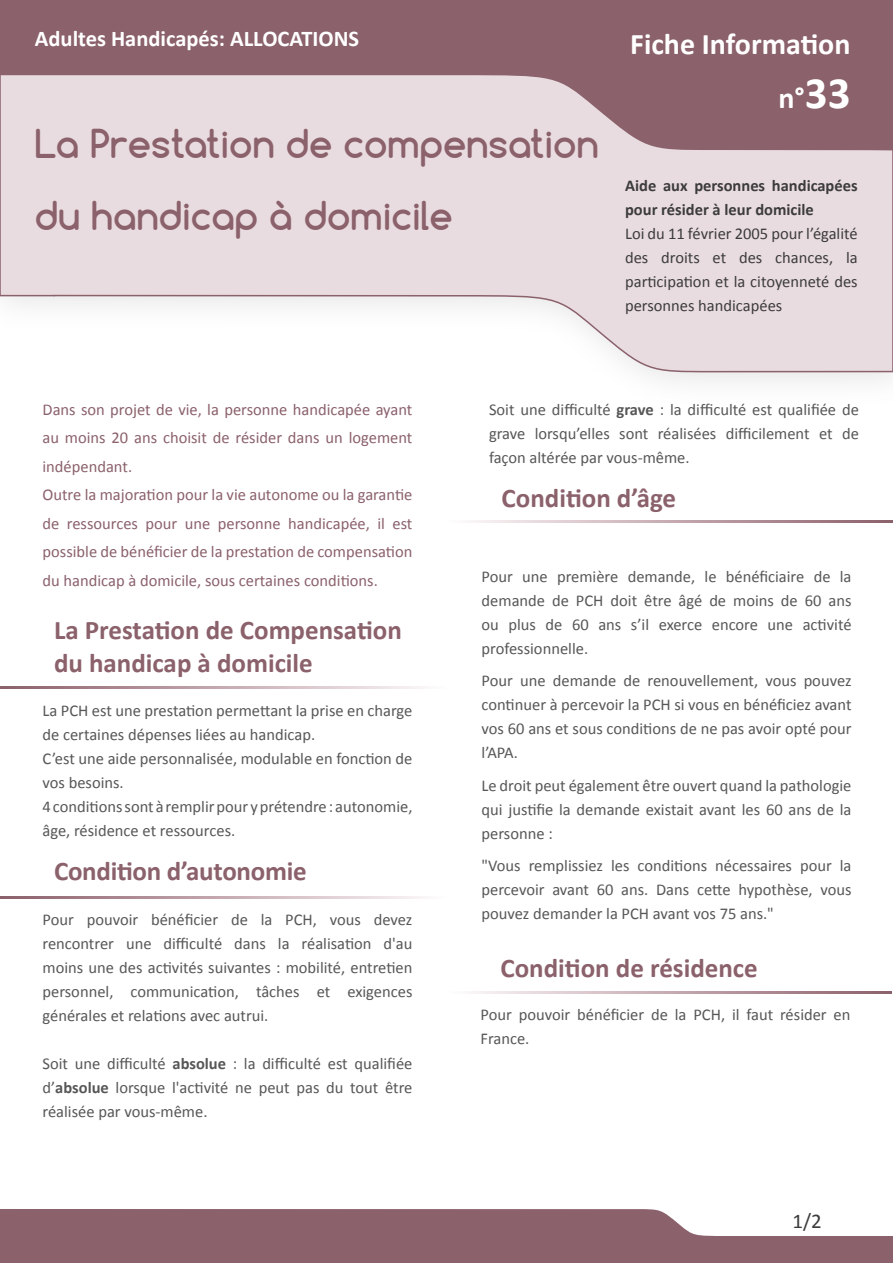
<style>
.page{position:relative;width:893px;height:1263px;background:#fff}
.page>*{position:absolute;margin:0;border:0;box-sizing:border-box;transform-origin:0 0}
.t1{font:700 37.5px/72px "Comfortaa";color:#8b616b}
.t2{font:700 30px/54px "Calibri";color:#fff;text-align:right}
.t3{font:700 27px/32.4px "Calibri";color:#8b616b}
.t4{font:700 22.5px "Calibri";color:#fff}
.t5{font:21px "Calibri";color:#3c3c3b}
.t6{font:16.5px/24px "Calibri";color:#575756;text-align:justify}
.t7{font:16.5px/28.5px "Calibri";color:#8b616b}
.t8{font:16.5px/24px "Calibri";color:#3c3c3b;text-align:justify}
.t9{font:700 16.5px/24px "Calibri";color:#3c3c3b}
.s1{font-size:45px}
.s2{font-weight:700}
</style>
<div class="page">
<svg style="left:0;top:150px;width:893px;height:224px"></svg>
<svg style="left:0;top:0;width:893px;height:150px;background:#aa8a92"></svg>
<svg style="left:0;top:1209px;width:893px;height:54px;background:#99747d"></svg>
<svg style="left:0;top:686px;width:422px;height:2px"></svg>
<svg style="left:0;top:896px;width:422px;height:2px"></svg>
<svg style="left:472px;top:992px;width:420px;height:1px"></svg>
<svg style="left:473px;top:521px;width:420px;height:2px"></svg>
<h3 class="t4" style="left:35px;top:24px;width:326px">Adultes Handicapés: ALLOCATIONS</h3>
<h1 class="t1" style="left:35px;top:107px;width:565px">La Prestation de compensation du handicap à domicile</h1>
<h2 class="t2" style="left:630px;top:17px;width:222px">Fiche Information n°<span class="s1">33</span></h2>
<p class="t9" style="left:625px;top:174px;width:234px">Aide aux personnes handicapées pour résider à leur domicile</p>
<p class="t8" style="left:625px;top:222px;width:234px">Loi du 11 février 2005 pour l’égalité des droits et des chances, la participation et la citoyenneté des personnes handicapées</p>
<p class="t7" style="left:43px;top:395px;width:371px">Dans son projet de vie, la personne handicapée ayant au moins 20 ans choisit de résider dans un logement indépendant.<br>Outre la majoration pour la vie autonome ou la garantie de ressources pour une personne handicapée, il est possible de bénéficier de la prestation de compensation du handicap à domicile, sous certaines conditions.</p>
<h3 class="t3" style="left:54px;top:614px;width:349px">La Prestation de Compensation du handicap à domicile</h3>
<p class="t6" style="left:43px;top:698px;width:371px;text-align:left">La PCH est une prestation permettant la prise en charge de certaines dépenses liées au handicap.<br>C’est une aide personnalisée, modulable en fonction de vos besoins.<br>4 conditions sont à remplir pour y prétendre : autonomie, âge, résidence et ressources.</p>
<h3 class="t3" style="left:54px;top:855px;width:254px">Condition d’autonomie</h3>
<p class="t6" style="left:43px;top:907px;width:371px">Pour pouvoir bénéficier de la PCH, vous devez rencontrer une difficulté dans la réalisation d'au moins une des activités suivantes : mobilité, entretien personnel, communication, tâches et exigences générales et relations avec autrui.</p>
<p class="t6" style="left:43px;top:1051px;width:371px">Soit une difficulté <span class="s2">absolue</span> : la difficulté est qualifiée d’<span class="s2">absolue</span> lorsque l'activité ne peut pas du tout être réalisée par vous-même.</p>
<p class="t6" style="left:489px;top:397px;width:371px">Soit une difficulté <span class="s2">grave</span> : la difficulté est qualifiée de grave lorsqu’elles sont réalisées difficilement et de façon altérée par vous-même.</p>
<h3 class="t3" style="left:502px;top:481px;width:176px">Condition d’âge</h3>
<p class="t6" style="left:482px;top:564px;width:371px">Pour une première demande, le bénéficiaire de la demande de PCH doit être âgé de moins de 60 ans ou plus de 60 ans s’il exerce encore une activité professionnelle.</p>
<p class="t6" style="left:482px;top:669px;width:371px">Pour une demande de renouvellement, vous pouvez continuer à percevoir la PCH si vous en bénéficiez avant vos 60 ans et sous conditions de ne pas avoir opté pour l’APA.</p>
<p class="t6" style="left:482px;top:773px;width:371px">Le droit peut également être ouvert quand la pathologie qui justifie la demande existait avant les 60 ans de la personne :</p>
<p class="t6" style="left:482px;top:854px;width:371px">"Vous remplissiez les conditions nécessaires pour la percevoir avant 60 ans. Dans cette hypothèse, vous pouvez demander la PCH avant vos 75 ans."</p>
<h3 class="t3" style="left:500px;top:952px;width:259px">Condition de résidence</h3>
<p class="t6" style="left:480px;top:1003px;width:371px">Pour pouvoir bénéficier de la PCH, il faut résider en<br>France.</p>
<p class="t5" style="left:792px;top:1207px;width:31px">1/2</p>
</div>
